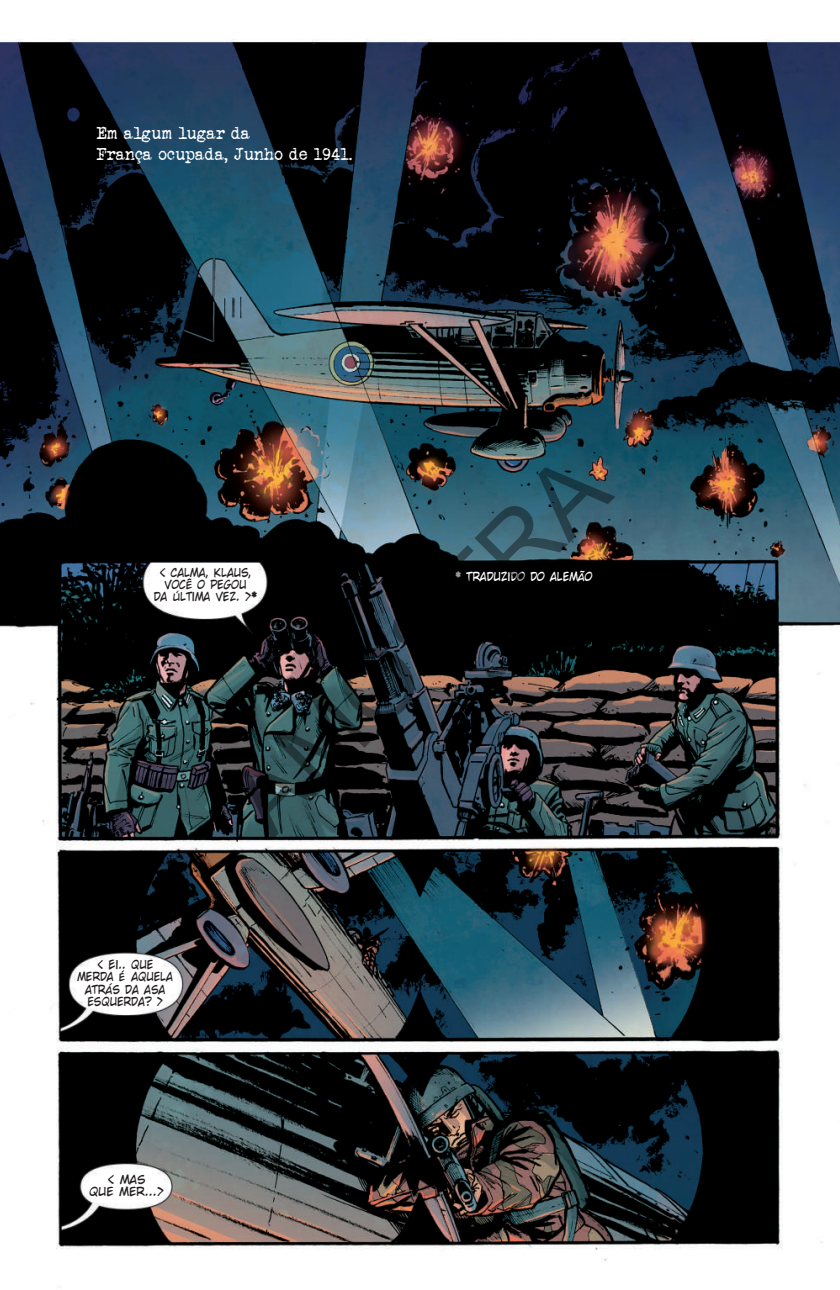
<style>
.page{position:relative;width:840px;height:1290px;background:#fff}
.page>*{position:absolute;margin:0;border:0;box-sizing:border-box;transform-origin:0 0}
.t1{font:98.17px "Arial";color:rgb(0 0 0/.4)}
.t2{font:17.5px/21px "Veteran Typewriter";letter-spacing:.005em;color:#fff}
.t3{font:11.9px/12.2px "Lula Borges Normal";letter-spacing:-.005em;color:#231f20;text-align:center;scale:.9 1}
.t4{font:11.9px "Lula Borges Normal";letter-spacing:-.005em;color:#fff;scale:.9 1}
.t5{font:11.9px/12.2px "Lula Borges Normal";letter-spacing:-.005em;color:#231f20;text-align:center}
</style>
<div class="page">
<img style="left:0;top:39px;width:840px;height:1248px">
<h2 class="t2" style="left:97px;top:122px;width:257px">Em algum lugar da<br>França ocupada, Junho de 1941.</h2>
<h1 class="t1" style="left:200px;top:768px;width:487px;rotate:-45deg">AMOSTRA</h1>
<p class="t3" style="left:154px;top:565px;width:117px">&lt; CALMA, KLAUS,<br>VOCÊ O PEGOU<br>DA ÚLTIMA VEZ. &gt;*</p>
<p class="t4" style="left:455px;top:569px;width:154px">* TRADUZIDO DO ALEMÃO</p>
<p class="t3" style="left:77px;top:958px;width:108px">&lt; EI.. QUE<br>MERDA É AQUELA<br>ATRÁS DA ASA<br>ESQUERDA? &gt;</p>
<p class="t5" style="left:89px;top:1172px;width:76px">&lt; MAS<br>QUE MER...&gt;</p>
</div>
